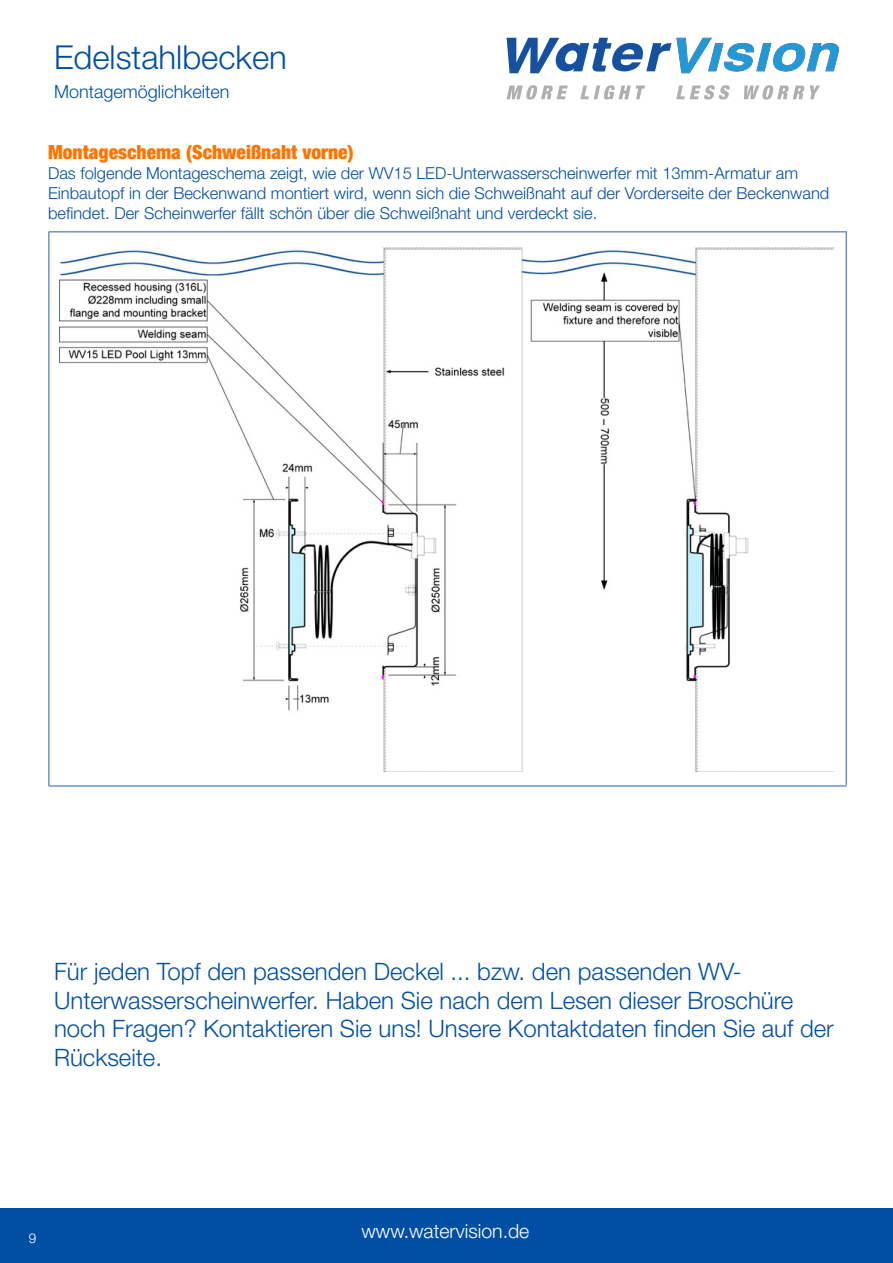
<style>
.page{position:relative;width:893px;height:1263px;background:#fff}
.page>*{position:absolute;margin:0;border:0;box-sizing:border-box;transform-origin:0 0}
.t1{font:300 33px "Helvetica Neue";color:#004fa4}
.t2{font:300 24px/28.8px "Helvetica Neue";color:#004fa4}
.t3{font:300 19.5px "Helvetica Neue";color:#fff}
.t4{font:900 condensed 19.5px "Helvetica Neue";color:#ff7400}
.t5{font:300 18px "Helvetica Neue";color:#004fa4}
.t6{font:300 16.5px/19.8px "Helvetica Neue";color:#004fa4}
.t7{font:300 13.5px "Helvetica Neue";color:#fff}
</style>
<div class="page">
<div style="left:0;top:1208px;width:893px;height:55px;background:#004fa4"></div>
<img style="left:59px;top:247px;width:774px;height:524px">
<hr style="left:48px;top:232px;width:2px;height:554px;background:#6d94c9">
<hr style="left:49px;top:785px;width:797px;height:2px;background:#6d94c9">
<hr style="left:845px;top:232px;width:2px;height:553px;background:#6d94c9">
<hr style="left:49px;top:231px;width:798px;height:2px;background:#6d94c9">
<svg style="left:507px;top:38px;width:332px;height:35px"></svg>
<svg style="left:507px;top:85px;width:61px;height:15px"></svg>
<svg style="left:580px;top:85px;width:65px;height:15px"></svg>
<svg style="left:676px;top:85px;width:54px;height:15px"></svg>
<svg style="left:744px;top:85px;width:76px;height:15px"></svg>
<h1 class="t1" style="left:54px;top:45px;width:234px">Edelstahlbecken</h1>
<p class="t5" style="left:54px;top:85px;width:177px">Montagemöglichkeiten</p>
<p class="t4" style="left:48px;top:145px;width:307px">Montageschema (Schweißnaht vorne)</p>
<p class="t6" style="left:48px;top:165px;width:783px">Das folgende Montageschema zeigt, wie der WV15 LED-Unterwasserscheinwerfer mit 13mm-Armatur am<br>Einbautopf in der Beckenwand montiert wird, wenn sich die Schweißnaht auf der Vorderseite der Beckenwand befindet. Der Scheinwerfer fällt schön über die Schweißnaht und verdeckt sie.</p>
<h2 class="t2" style="left:54px;top:959px;width:781px">Für jeden Topf den passenden Deckel ... bzw. den passenden WV-Unterwasserscheinwerfer. Haben Sie nach dem Lesen dieser Broschüre noch Fragen? Kontaktieren Sie uns! Unsere Kontaktdaten finden Sie auf der Rückseite.</h2>
<p class="t7" style="left:29px;top:1233px;width:9px">9</p>
<p class="t3" style="left:361px;top:1223px;width:169px">www.watervision.de</p>
<p class="t3" style="left:368px;top:1224px;width:162px">www.watervision.nl</p>
</div>
